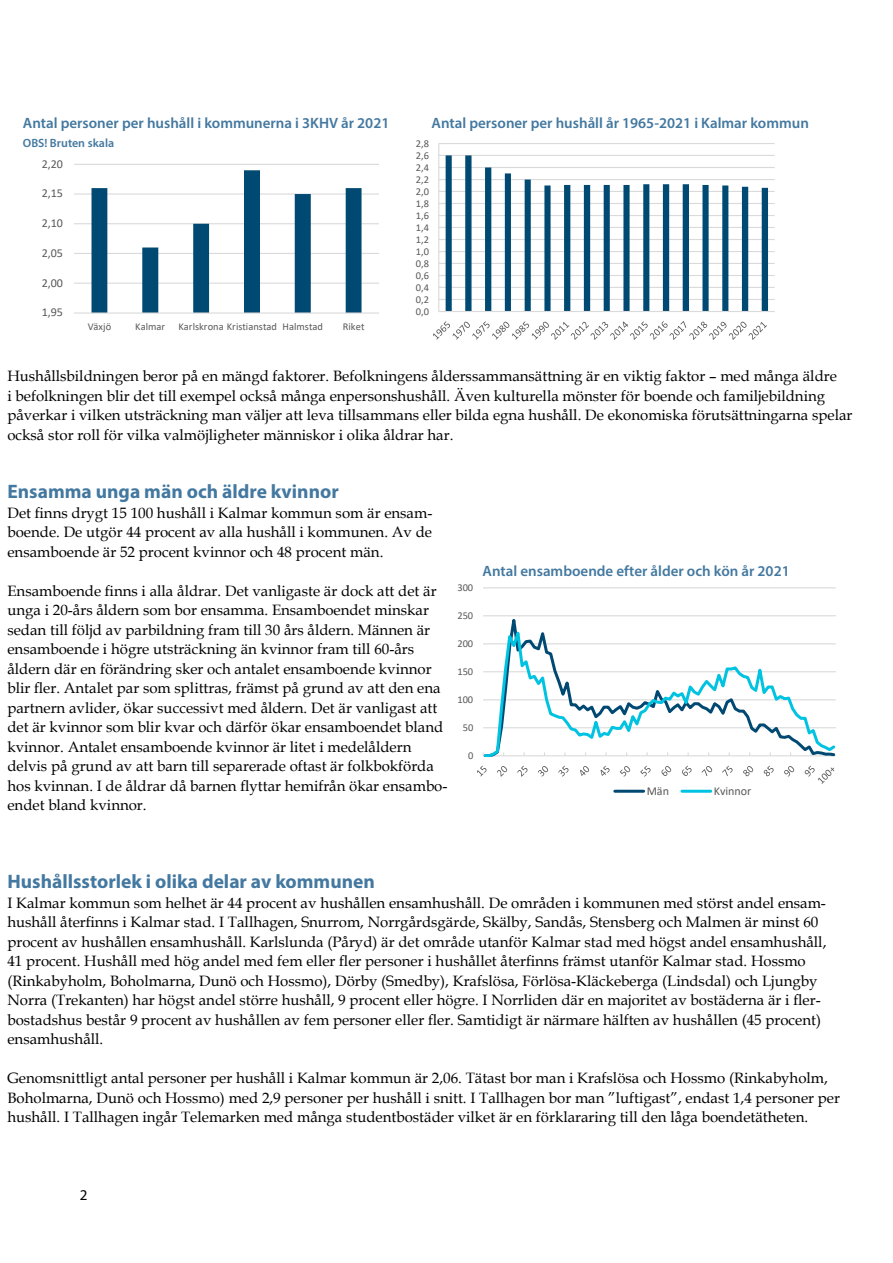
<style>
.page{position:relative;width:893px;height:1263px;background:#fff}
.page>*{position:absolute;margin:0;border:0;box-sizing:border-box;transform-origin:0 0}
.t1{font:700 19.5px "Myriad Pro";color:#4378a0}
.t2{font:15px/19.5px "Book Antiqua";color:#000}
.t3{font:600 15px "Myriad Pro";color:#4378a0}
.t4{font:15px "Myriad Pro";color:#000}
.t5{font:12px "Calibri";color:#585858}
.t6{font:600 12px "Myriad Pro";color:#4378a0}
.t7{font:10.5px "Calibri";letter-spacing:.005em;color:#585858}
</style>
<div class="page">
<hr style="left:483px;top:587px;width:353px;height:1px;background:#dadada">
<svg style="left:483px;top:615px;width:353px;height:5px"></svg>
<svg style="left:483px;top:620px;width:353px;height:137px"></svg>
<svg style="left:477px;top:766px;width:9px;height:10px"></svg>
<svg style="left:497px;top:766px;width:10px;height:11px"></svg>
<svg style="left:517px;top:766px;width:10px;height:11px"></svg>
<svg style="left:538px;top:766px;width:10px;height:10px"></svg>
<svg style="left:558px;top:766px;width:10px;height:10px"></svg>
<svg style="left:580px;top:766px;width:9px;height:10px"></svg>
<svg style="left:601px;top:766px;width:9px;height:10px"></svg>
<svg style="left:620px;top:766px;width:10px;height:10px"></svg>
<svg style="left:640px;top:766px;width:11px;height:10px"></svg>
<svg style="left:661px;top:766px;width:10px;height:10px"></svg>
<svg style="left:682px;top:766px;width:10px;height:10px"></svg>
<svg style="left:701px;top:766px;width:11px;height:10px"></svg>
<svg style="left:722px;top:766px;width:11px;height:10px"></svg>
<svg style="left:743px;top:766px;width:10px;height:10px"></svg>
<svg style="left:764px;top:766px;width:10px;height:10px"></svg>
<svg style="left:784px;top:766px;width:10px;height:10px"></svg>
<svg style="left:805px;top:766px;width:29px;height:18px"></svg>
<hr style="left:615px;top:790px;width:29px;height:3px;background:#004972">
<hr style="left:682px;top:790px;width:29px;height:3px;background:#00c3e2">
<hr style="left:74px;top:283px;width:305px;height:1px;background:#dadada">
<hr style="left:74px;top:253px;width:305px;height:1px;background:#dadada">
<hr style="left:74px;top:223px;width:305px;height:1px;background:#dadada">
<hr style="left:74px;top:193px;width:305px;height:2px;background:#dadada">
<hr style="left:74px;top:164px;width:305px;height:1px;background:#dadada">
<svg style="left:92px;top:170px;width:270px;height:142px"></svg>
<hr style="left:74px;top:312px;width:305px;height:2px;background:#dadada">
<hr style="left:439px;top:299px;width:336px;height:1px;background:#dadada">
<hr style="left:439px;top:287px;width:336px;height:1px;background:#dadada">
<hr style="left:439px;top:275px;width:336px;height:1px;background:#dadada">
<hr style="left:439px;top:263px;width:336px;height:1px;background:#dadada">
<hr style="left:439px;top:251px;width:336px;height:1px;background:#dadada">
<hr style="left:439px;top:239px;width:336px;height:1px;background:#dadada">
<hr style="left:439px;top:227px;width:336px;height:1px;background:#dadada">
<hr style="left:439px;top:215px;width:336px;height:1px;background:#dadada">
<hr style="left:439px;top:203px;width:336px;height:1px;background:#dadada">
<hr style="left:439px;top:191px;width:336px;height:1px;background:#dadada">
<hr style="left:439px;top:179px;width:336px;height:1px;background:#dadada">
<hr style="left:439px;top:167px;width:336px;height:1px;background:#dadada">
<hr style="left:439px;top:155px;width:336px;height:1px;background:#dadada">
<hr style="left:439px;top:143px;width:336px;height:1px;background:#dadada">
<svg style="left:446px;top:155px;width:322px;height:156px"></svg>
<hr style="left:438px;top:144px;width:1px;height:167px;background:#dadada">
<hr style="left:439px;top:311px;width:336px;height:1px;background:#dadada">
<svg style="left:433px;top:321px;width:334px;height:19px"></svg>
<p class="t3" style="left:23px;top:113px;width:368px">Antal personer per hushåll i kommunerna i 3KHV år 2021</p>
<p class="t6" style="left:23px;top:135px;width:93px">OBS! Bruten skala</p>
<p class="t3" style="left:432px;top:113px;width:379px">Antal personer per hushåll år 1965-2021 i Kalmar kommun</p>
<p class="t7" style="left:416px;top:136px;width:15px">2,8</p>
<p class="t5" style="left:42px;top:155px;width:23px">2,20</p>
<p class="t7" style="left:416px;top:148px;width:15px">2,6</p>
<p class="t7" style="left:416px;top:160px;width:15px">2,4</p>
<p class="t7" style="left:416px;top:172px;width:15px">2,2</p>
<p class="t5" style="left:42px;top:185px;width:23px">2,15</p>
<p class="t7" style="left:416px;top:184px;width:15px">2,0</p>
<p class="t7" style="left:416px;top:196px;width:15px">1,8</p>
<p class="t5" style="left:42px;top:215px;width:23px">2,10</p>
<p class="t7" style="left:416px;top:208px;width:15px">1,6</p>
<p class="t7" style="left:416px;top:220px;width:15px">1,4</p>
<p class="t7" style="left:416px;top:232px;width:15px">1,2</p>
<p class="t5" style="left:42px;top:245px;width:23px">2,05</p>
<p class="t7" style="left:416px;top:244px;width:15px">1,0</p>
<p class="t7" style="left:416px;top:256px;width:15px">0,8</p>
<p class="t5" style="left:42px;top:274px;width:23px">2,00</p>
<p class="t7" style="left:416px;top:268px;width:15px">0,6</p>
<p class="t7" style="left:416px;top:280px;width:15px">0,4</p>
<p class="t7" style="left:416px;top:292px;width:15px">0,2</p>
<p class="t5" style="left:42px;top:304px;width:23px">1,95</p>
<p class="t7" style="left:416px;top:304px;width:15px">0,0</p>
<p class="t7" style="left:88px;top:319px;width:25px">Växjö</p>
<p class="t7" style="left:135px;top:319px;width:31px">Kalmar</p>
<p class="t7" style="left:179px;top:319px;width:146px">Karlskrona Kristianstad Halmstad</p>
<p class="t7" style="left:343px;top:319px;width:23px">Riket</p>
<p class="t2" style="left:7px;top:366px;width:847px">Hushållsbildningen beror på en mängd faktorer. Befolkningens ålderssammansättning är en viktig faktor – med många äldre<br>i befolkningen blir det till exempel också många enpersonshushåll. Även kulturella mönster för boende och familjebildning påverkar i vilken utsträckning man väljer att leva tillsammans eller bilda egna hushåll. De ekonomiska förutsättningarna spelar också stor roll för vilka valmöjligheter människor i olika åldrar har.</p>
<h1 class="t1" style="left:7px;top:479px;width:333px">Ensamma unga män och äldre kvinnor</h1>
<p class="t2" style="left:7px;top:502px;width:426px;text-align:justify">Det finns drygt 15 100 hushåll i Kalmar kommun som är ensam&shy;boende. De utgör 44 procent av alla hushåll i kommunen. Av de ensamboende är 52 procent kvinnor och 48 procent män.</p>
<p class="t2" style="left:7px;top:580px;width:442px">Ensamboende finns i alla åldrar. Det vanligaste är dock att det är unga i 20-års åldern som bor ensamma. Ensamboendet minskar sedan till följd av parbildning fram till 30 års åldern. Männen är ensamboende i högre utsträckning än kvinnor fram till 60-års åldern där en förändring sker och antalet ensamboende kvinnor blir fler. Antalet par som splittras, främst på grund av att den ena partnern avlider, ökar successivt med åldern. Det är vanligast att det är kvinnor som blir kvar och därför ökar ensamboendet bland kvinnor. Antalet ensamboende kvinnor är litet i medelåldern delvis på grund av att barn till separerade oftast är folkbokförda hos kvinnan. I de åldrar då barnen flyttar hemifrån ökar ensambo&shy;endet bland kvinnor.</p>
<p class="t7" style="left:457px;top:580px;width:17px">300</p>
<p class="t7" style="left:457px;top:608px;width:17px">250</p>
<p class="t7" style="left:457px;top:636px;width:17px">200</p>
<p class="t7" style="left:457px;top:664px;width:17px">150</p>
<p class="t7" style="left:457px;top:692px;width:17px">100</p>
<p class="t7" style="left:463px;top:720px;width:12px">50</p>
<p class="t7" style="left:468px;top:748px;width:7px">0</p>
<p class="t3" style="left:483px;top:561px;width:309px">Antal ensamboende efter ålder och kön år 2021</p>
<p class="t5" style="left:647px;top:782px;width:24px">Män</p>
<p class="t5" style="left:714px;top:782px;width:39px">Kvinnor</p>
<h1 class="t1" style="left:7px;top:869px;width:369px">Hushållsstorlek i olika delar av kommunen</h1>
<p class="t2" style="left:7px;top:892px;width:820px">I Kalmar kommun som helhet är 44 procent av hushållen ensamhushåll. De områden i kommunen med störst andel ensam&shy;hushåll återfinns i Kalmar stad. I Tallhagen, Snurrom, Norrgårdsgärde, Skälby, Sandås, Stensberg och Malmen är minst 60 procent av hushållen ensamhushåll. Karlslunda (Påryd) är det område utanför Kalmar stad med högst andel ensamhushåll, 41 procent. Hushåll med hög andel med fem eller fler personer i hushållet återfinns främst utanför Kalmar stad. Hossmo (Rinkabyholm, Boholmarna, Dunö och Hossmo), Dörby (Smedby), Krafslösa, Förlösa-Kläckeberga (Lindsdal) och Ljungby Norra (Trekanten) har högst andel större hushåll, 9 procent eller högre. I Norrliden där en majoritet av bostäderna är i fler&shy;bostadshus består 9 procent av hushållen av fem personer eller fler. Samtidigt är närmare hälften av hushållen (45 procent) ensamhushåll.</p>
<p class="t2" style="left:7px;top:1068px;width:834px">Genomsnittligt antal personer per hushåll i Kalmar kommun är 2,06. Tätast bor man i Krafslösa och Hossmo (Rinkabyholm,<br>Boholmarna, Dunö och Hossmo) med 2,9 personer per hushåll i snitt. I Tallhagen bor man ”luftigast”, endast 1,4 personer per hushåll. I Tallhagen ingår Telemarken med många studentbostäder vilket är en förklararing till den låga boendetätheten.</p>
<p class="t4" style="left:80px;top:1186px;width:9px">2</p>
</div>
